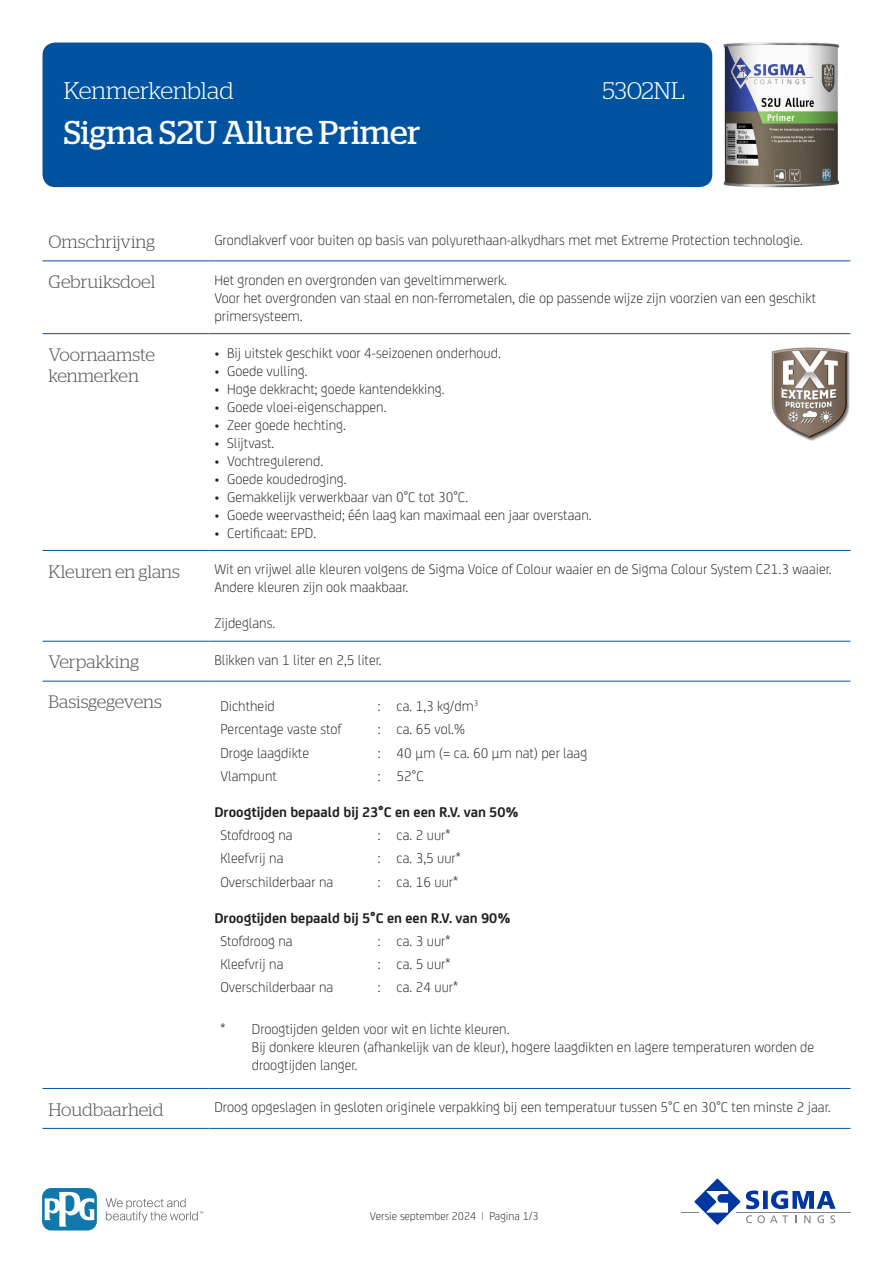
<style>
.page{position:relative;width:893px;height:1263px;background:#fff}
.page>*{position:absolute;margin:0;border:0;box-sizing:border-box;transform-origin:0 0}
.t1{font:33px "Stag";color:#fff}
.RH1{font:300 24px "Stag";color:#fff}
.KOP{font:300 18px/21.6px "Stag";color:#57585a}
.BODY{font:300 15px/18px "FS Joey";color:#231f20}
.BODY-2{font:700 15px "FS Joey";color:#231f20}
.t2{font:300 12px "FS Joey";color:#231f20}
</style>
<div class="page">
<div style="left:43px;top:43px;width:669px;height:144px;background:#0153a0;border-radius:13px"></div>
<hr style="left:681px;top:1211px;width:169px;height:1px;background:#808285">
<svg style="left:689px;top:1178px;width:147px;height:47px"></svg>
<svg style="left:106px;top:1198px;width:97px;height:24px"></svg>
<svg style="left:43px;top:1188px;width:54px;height:42px"></svg>
<svg style="left:45px;top:1191px;width:49px;height:35px"></svg>
<hr style="left:43px;top:260px;width:165px;height:1px;background:#0153a0">
<hr style="left:208px;top:260px;width:642px;height:1px;background:#0153a0">
<hr style="left:43px;top:333px;width:165px;height:1px;background:#0153a0">
<hr style="left:208px;top:333px;width:642px;height:1px;background:#0153a0">
<hr style="left:43px;top:550px;width:165px;height:1px;background:#0153a0">
<hr style="left:208px;top:550px;width:642px;height:1px;background:#0153a0">
<hr style="left:43px;top:641px;width:165px;height:1px;background:#0153a0">
<hr style="left:208px;top:641px;width:642px;height:1px;background:#0153a0">
<hr style="left:43px;top:681px;width:165px;height:1px;background:#0153a0">
<hr style="left:208px;top:681px;width:642px;height:1px;background:#0153a0">
<hr style="left:43px;top:1088px;width:165px;height:1px;background:#0153a0">
<hr style="left:208px;top:1088px;width:642px;height:1px;background:#0153a0">
<hr style="left:43px;top:1128px;width:165px;height:1px;background:#0153a0">
<hr style="left:208px;top:1128px;width:642px;height:1px;background:#0153a0">
<img style="left:771px;top:347px;width:79px;height:94px">
<img style="left:723px;top:43px;width:117px;height:144px">
<p class="RH1" style="left:64px;top:77px;width:171px">Kenmerkenblad</p>
<p class="RH1" style="left:603px;top:77px;width:83px">5302NL</p>
<p class="t1" style="left:64px;top:114px;width:358px">Sigma S2U Allure Primer</p>
<p class="KOP" style="left:49px;top:231px;width:108px">Omschrijving</p>
<p class="BODY" style="left:214px;top:230px;width:590px">Grondlakverf voor buiten op basis van polyurethaan-alkydhars met met Extreme Protection technologie.</p>
<p class="KOP" style="left:49px;top:271px;width:108px">Gebruiksdoel</p>
<p class="BODY" style="left:214px;top:270px;width:603px">Het gronden en overgronden van geveltimmerwerk.<br>Voor het overgronden van staal en non-ferrometalen, die op passende wijze zijn voorzien van een geschikt primersysteem.</p>
<p class="KOP" style="left:49px;top:343px;width:108px">Voornaamste kenmerken</p>
<p class="BODY" style="left:214px;top:343px;width:288px">• Bij uitstek geschikt voor 4-seizoenen onderhoud.</p>
<p class="BODY" style="left:214px;top:361px;width:95px">• Goede vulling.</p>
<p class="BODY" style="left:214px;top:379px;width:232px">• Hoge dekkracht; goede kantendekking.</p>
<p class="BODY" style="left:214px;top:397px;width:174px">• Goede vloei-eigenschappen.</p>
<p class="BODY" style="left:214px;top:415px;width:133px">• Zeer goede hechting.</p>
<p class="BODY" style="left:214px;top:433px;width:61px">• Slijtvast.</p>
<p class="BODY" style="left:214px;top:451px;width:110px">• Vochtregulerend.</p>
<p class="BODY" style="left:214px;top:469px;width:134px">• Goede koudedroging.</p>
<p class="BODY" style="left:214px;top:487px;width:255px">• Gemakkelijk verwerkbaar van 0°C tot 30°C.</p>
<p class="BODY" style="left:214px;top:505px;width:379px">• Goede weervastheid; één laag kan maximaal een jaar overstaan.</p>
<p class="BODY" style="left:214px;top:523px;width:103px">• Certificaat: EPD.</p>
<p class="KOP" style="left:49px;top:560px;width:133px">Kleuren en glans</p>
<p class="BODY" style="left:214px;top:559px;width:619px">Wit en vrijwel alle kleuren volgens de Sigma Voice of Colour waaier en de Sigma Colour System C21.3 waaier.<br>Andere kleuren zijn ook maakbaar.</p>
<p class="BODY" style="left:214px;top:613px;width:62px">Zijdeglans.</p>
<p class="KOP" style="left:49px;top:651px;width:92px">Verpakking</p>
<p class="BODY" style="left:214px;top:650px;width:169px">Blikken van 1 liter en 2,5 liter.</p>
<p class="KOP" style="left:49px;top:691px;width:115px">Basisgegevens</p>
<p class="BODY" style="left:220px;top:696px;width:56px">Dichtheid</p>
<p class="BODY" style="left:378px;top:696px;width:4px">:</p>
<p class="BODY" style="left:397px;top:696px;width:83px">ca. 1,3 kg/dm<sup>3</sup></p>
<p class="BODY" style="left:220px;top:719px;width:123px">Percentage vaste stof</p>
<p class="BODY" style="left:378px;top:719px;width:4px">:</p>
<p class="BODY" style="left:397px;top:719px;width:70px">ca. 65 vol.%</p>
<p class="BODY" style="left:220px;top:743px;width:90px">Droge laagdikte</p>
<p class="BODY" style="left:378px;top:743px;width:4px">:</p>
<p class="BODY" style="left:397px;top:743px;width:192px">40 µm (= ca. 60 µm nat) per laag</p>
<p class="BODY" style="left:220px;top:766px;width:58px">Vlampunt</p>
<p class="BODY" style="left:378px;top:766px;width:4px">:</p>
<p class="BODY" style="left:397px;top:766px;width:29px">52°C</p>
<p class="BODY-2" style="left:214px;top:801px;width:306px">Droogtijden bepaald bij 23°C en een R.V. van 50%</p>
<p class="BODY" style="left:220px;top:825px;width:74px">Stofdroog na</p>
<p class="BODY" style="left:378px;top:825px;width:4px">:</p>
<p class="BODY" style="left:397px;top:825px;width:55px">ca. 2 uur*</p>
<p class="BODY" style="left:220px;top:848px;width:65px">Kleefvrij na</p>
<p class="BODY" style="left:378px;top:848px;width:4px">:</p>
<p class="BODY" style="left:397px;top:848px;width:66px">ca. 3,5 uur*</p>
<p class="BODY" style="left:220px;top:872px;width:114px">Overschilderbaar na</p>
<p class="BODY" style="left:378px;top:872px;width:4px">:</p>
<p class="BODY" style="left:397px;top:872px;width:63px">ca. 16 uur*</p>
<p class="BODY-2" style="left:214px;top:906px;width:298px">Droogtijden bepaald bij 5°C en een R.V. van 90%</p>
<p class="BODY" style="left:220px;top:931px;width:74px">Stofdroog na</p>
<p class="BODY" style="left:378px;top:931px;width:4px">:</p>
<p class="BODY" style="left:397px;top:931px;width:55px">ca. 3 uur*</p>
<p class="BODY" style="left:220px;top:954px;width:65px">Kleefvrij na</p>
<p class="BODY" style="left:378px;top:954px;width:4px">:</p>
<p class="BODY" style="left:397px;top:954px;width:55px">ca. 5 uur*</p>
<p class="BODY" style="left:220px;top:977px;width:114px">Overschilderbaar na</p>
<p class="BODY" style="left:378px;top:977px;width:4px">:</p>
<p class="BODY" style="left:397px;top:977px;width:63px">ca. 24 uur*</p>
<p class="BODY" style="left:220px;top:1019px;width:6px">*</p>
<p class="BODY" style="left:252px;top:1019px;width:564px">Droogtijden gelden voor wit en lichte kleuren.<br>Bij donkere kleuren (afhankelijk van de kleur), hogere laagdikten en lagere temperaturen worden de droogtijden langer.</p>
<p class="KOP" style="left:49px;top:1098px;width:116px">Houdbaarheid</p>
<p class="BODY" style="left:214px;top:1097px;width:618px">Droog opgeslagen in gesloten originele verpakking bij een temperatuur tussen 5°C en 30°C ten minste 2 jaar.</p>
<p class="t2" style="left:370px;top:1208px;width:171px">Versie september 2024 | Pagina 1/3</p>
</div>
